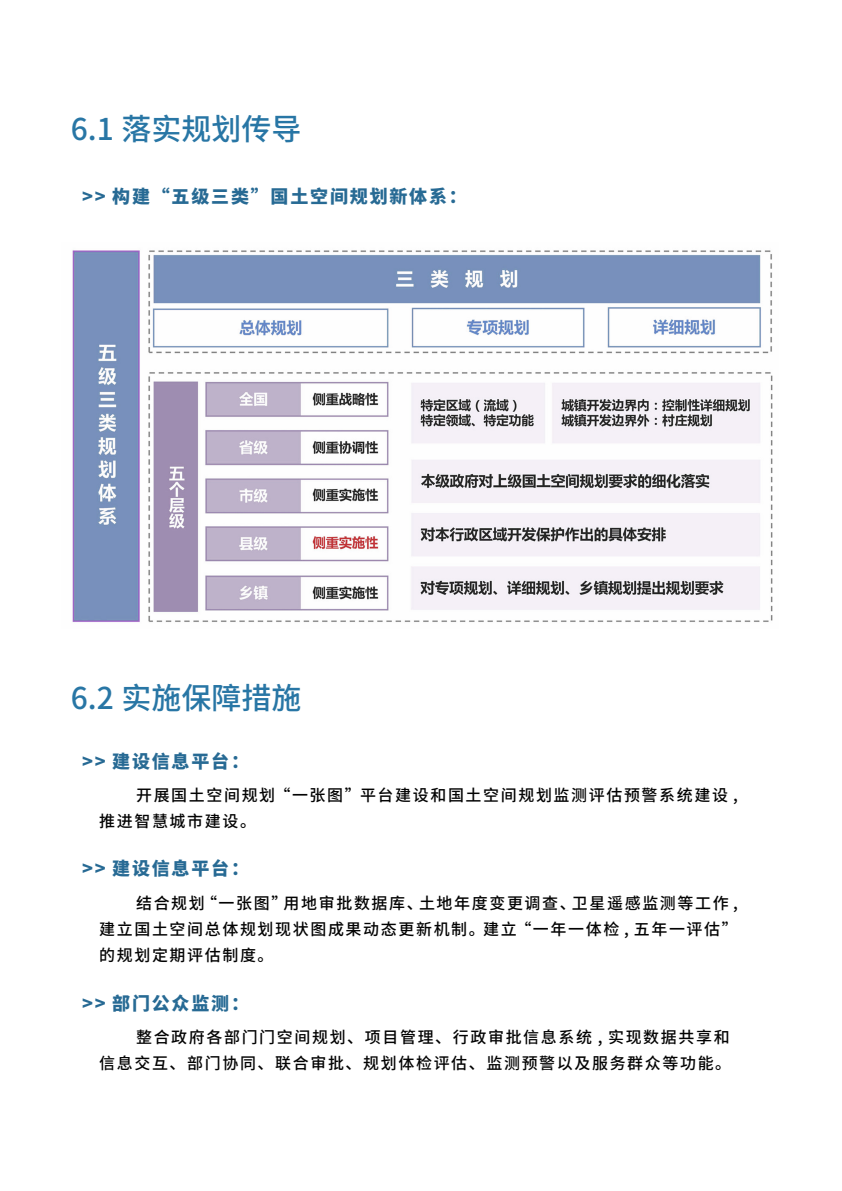
<style>
.page{position:relative;width:842px;height:1191px;background:#fff}
.page>*{position:absolute;margin:0;border:0;box-sizing:border-box;transform-origin:0 0}
.t1{font:500 30px "Source Han Sans CN";color:#2876a5}
.t2{font:800 18px "Source Han Sans CN";letter-spacing:.1em;color:#276a94}
.t3{font:500 16px/26px "Source Han Sans CN";letter-spacing:.1em;color:#030303}
</style>
<div class="page">
<img style="left:72px;top:250px;width:701px;height:372px">
<p class="t1" style="left:71px;top:112px;width:232px">6.1 落实规划传导</p>
<p class="t2" style="left:82px;top:186px;width:386px">&gt;&gt; 构建“五级三类”国土空间规划新体系：</p>
<p class="t1" style="left:71px;top:681px;width:232px">6.2 实施保障措施</p>
<p class="t2" style="left:82px;top:751px;width:168px">&gt;&gt; 建设信息平台：</p>
<p class="t3" style="left:99px;top:782px;width:640px;text-indent:37px">开展国土空间规划“一张图”平台建设和国土空间规划监测评估预警系统建设 ,推进智慧城市建设。</p>
<p class="t2" style="left:82px;top:858px;width:168px">&gt;&gt; 建设信息平台：</p>
<p class="t3" style="left:99px;top:890px;width:640px;text-align:justify;text-indent:37px">结合规划“一张图”用地审批数据库、土地年度变更调查、卫星遥感监测等工作 ,建立国土空间总体规划现状图成果动态更新机制。建立“一年一体检 , 五年一评估”的规划定期评估制度。</p>
<p class="t2" style="left:82px;top:993px;width:168px">&gt;&gt; 部门公众监测：</p>
<p class="t3" style="left:99px;top:1024px;width:633px;text-align:right">整合政府各部门门空间规划、项目管理、行政审批信息系统 , 实现数据共享和<br>信息交互、部门协同、联合审批、规划体检评估、监测预警以及服务群众等功能。</p>
</div>
